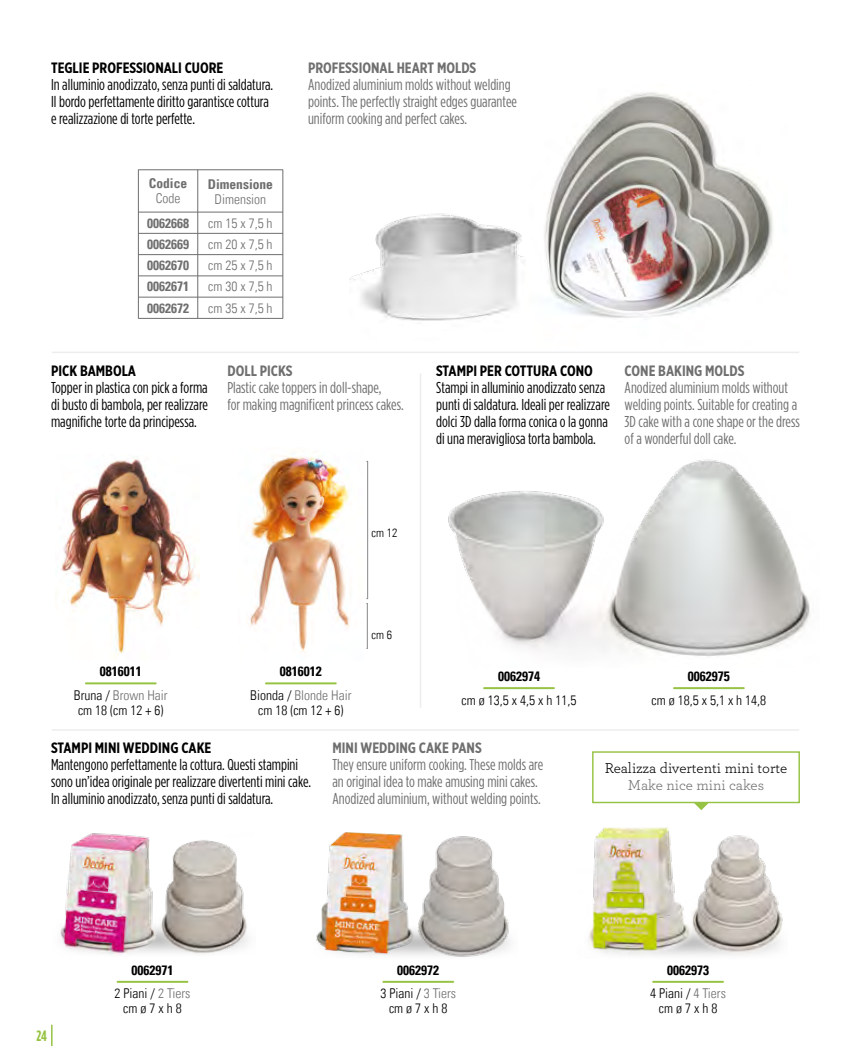
<style>
.page{position:relative;width:851px;height:1063px;background:#fff}
.page>*{position:absolute;margin:0;border:0;box-sizing:border-box;transform-origin:0 0}
.t1{font:15.75px/17px "Gotham Condensed";color:#000}
.t2{font:15.75px/17px "Gotham Condensed";color:#706f6f}
.t3{font:700 15px "Gotham X Narrow";color:#000}
.t4{font:700 15px "Gotham X Narrow";color:#706f6f}
.t5{font:15px "Archer";color:#000}
.t6{font:15px "Archer";letter-spacing:-.01em;color:#706f6f}
.t7{font:700 15px "Gotham Condensed";color:#97c344}
.t8{font:300 condensed 13.5px/23.5px "Univers LT";color:#706f6f;text-align:center}
.t9{font:300 condensed 13.5px "Univers LT";color:#000}
.t10{font:700 condensed 13.5px/23.5px "Univers LT";color:#000;text-align:center}
.t11{font:700 condensed 13.5px "Univers LT";color:#706f6f}
.t12{font:300 condensed 12px "Univers LT";color:#000}
.s1{font-weight:700;color:#000}
.s2{color:#000}
.s3{font-weight:300}
.s4{font-weight:300;color:#706f6f}
</style>
<div class="page">
<hr style="left:51px;top:1025px;width:2px;height:21px;background:#97c344">
<img style="left:544px;top:92px;width:229px;height:226px">
<img style="left:349px;top:213px;width:175px;height:108px">
<hr style="left:138px;top:170px;width:145px;height:1px;background:#706f6f">
<hr style="left:138px;top:212px;width:145px;height:1px;background:#706f6f">
<hr style="left:138px;top:233px;width:145px;height:1px;background:#706f6f">
<hr style="left:138px;top:254px;width:145px;height:1px;background:#706f6f">
<hr style="left:138px;top:276px;width:145px;height:1px;background:#706f6f">
<hr style="left:138px;top:297px;width:145px;height:1px;background:#706f6f">
<hr style="left:138px;top:318px;width:145px;height:1px;background:#706f6f">
<hr style="left:138px;top:170px;width:1px;height:148px;background:#706f6f">
<hr style="left:197px;top:170px;width:1px;height:148px;background:#706f6f">
<hr style="left:282px;top:170px;width:1px;height:148px;background:#706f6f">
<img style="left:61px;top:458px;width:138px;height:196px">
<img style="left:246px;top:455px;width:104px;height:197px">
<hr style="left:367px;top:461px;width:1px;height:138px;background:#878787">
<hr style="left:367px;top:603px;width:1px;height:46px;background:#878787">
<img style="left:448px;top:459px;width:362px;height:198px">
<hr style="left:86px;top:682px;width:70px;height:2px;background:#97c344">
<hr style="left:266px;top:682px;width:70px;height:2px;background:#97c344">
<hr style="left:484px;top:687px;width:70px;height:2px;background:#97c344">
<hr style="left:674px;top:687px;width:69px;height:2px;background:#97c344">
<hr style="left:52px;top:352px;width:747px;height:1px;background:#ededed">
<hr style="left:52px;top:729px;width:747px;height:2px;background:#ededed">
<hr style="left:419px;top:373px;width:2px;height:335px;background:#ededed">
<img style="left:60px;top:833px;width:188px;height:122px">
<hr style="left:118px;top:981px;width:69px;height:2px;background:#97c344">
<img style="left:316px;top:832px;width:194px;height:125px">
<hr style="left:383px;top:981px;width:70px;height:2px;background:#97c344">
<img style="left:589px;top:827px;width:194px;height:129px">
<hr style="left:653px;top:981px;width:69px;height:2px;background:#97c344">
<svg style="left:693px;top:803px;width:15px;height:7px"></svg>
<div style="left:592px;top:751px;width:207px;height:52px;background:#fff;border:1px solid #97c344"></div>
<p class="t3" style="left:51px;top:58px;width:174px">TEGLIE PROFESSIONALI CUORE</p>
<p class="t1" style="left:51px;top:76px;width:224px">In alluminio anodizzato, senza punti di saldatura.<br>Il bordo perfettamente diritto garantisce cottura e realizzazione di torte perfette.</p>
<p class="t4" style="left:308px;top:58px;width:170px">PROFESSIONAL HEART MOLDS</p>
<p class="t2" style="left:308px;top:76px;width:210px">Anodized aluminium molds without welding points. The perfectly straight edges guarantee uniform cooking and perfect cakes.</p>
<p class="t11" style="left:149px;top:175px;width:40px">Codice</p>
<p class="t8" style="left:156px;top:187px;width:26px">Code</p>
<p class="t11" style="left:208px;top:176px;width:67px">Dimensione</p>
<p class="t8" style="left:214px;top:187px;width:53px">Dimension</p>
<p class="t11" style="left:147px;top:215px;width:43px">0062668</p>
<p class="t8" style="left:208px;top:211px;width:66px">cm 15 x 7,5 h</p>
<p class="t11" style="left:147px;top:236px;width:43px">0062669</p>
<p class="t8" style="left:208px;top:232px;width:66px">cm 20 x 7,5 h</p>
<p class="t11" style="left:147px;top:257px;width:43px">0062670</p>
<p class="t8" style="left:208px;top:254px;width:66px">cm 25 x 7,5 h</p>
<p class="t11" style="left:147px;top:278px;width:43px">0062671</p>
<p class="t8" style="left:208px;top:275px;width:66px">cm 30 x 7,5 h</p>
<p class="t11" style="left:147px;top:300px;width:43px">0062672</p>
<p class="t8" style="left:208px;top:296px;width:66px">cm 35 x 7,5 h</p>
<p class="t3" style="left:51px;top:361px;width:86px">PICK BAMBOLA</p>
<p class="t1" style="left:51px;top:379px;width:158px;text-align:justify">Topper in plastica con pick a forma di busto di bambola, per realizzare magnifiche torte da principessa.</p>
<p class="t4" style="left:227px;top:361px;width:67px">DOLL PICKS</p>
<p class="t2" style="left:227px;top:379px;width:178px">Plastic cake toppers in doll-shape,<br>for making magnificent princess cakes.</p>
<p class="t3" style="left:436px;top:361px;width:158px">STAMPI PER COTTURA CONO</p>
<p class="t1" style="left:436px;top:379px;width:175px">Stampi in alluminio anodizzato senza punti di saldatura. Ideali per realizzare dolci 3D dalla forma conica o la gonna di una meravigliosa torta bambola.</p>
<p class="t4" style="left:624px;top:361px;width:121px">CONE BAKING MOLDS</p>
<p class="t2" style="left:624px;top:379px;width:177px">Anodized aluminium molds without welding points. Suitable for creating a 3D cake with a cone shape or the dress of a wonderful doll cake.</p>
<p class="t12" style="left:371px;top:526px;width:27px">cm 12</p>
<p class="t8" style="left:74px;top:660px;width:95px"><span class="s1">0816011<br></span><span class="s2">Bruna /</span> Brown Hair</p>
<p class="t9" style="left:78px;top:702px;width:87px">cm 18 (cm 12 + 6)</p>
<p class="t8" style="left:250px;top:660px;width:103px"><span class="s1">0816012<br></span><span class="s2">Bionda /</span> Blonde Hair</p>
<p class="t9" style="left:258px;top:702px;width:87px">cm 18 (cm 12 + 6)</p>
<p class="t12" style="left:371px;top:628px;width:22px">cm 6</p>
<p class="t10" style="left:498px;top:665px;width:43px">0062974</p>
<p class="t9" style="left:461px;top:692px;width:116px">cm ø 13,5 x 4,5 x h 11,5</p>
<p class="t10" style="left:687px;top:665px;width:43px">0062975</p>
<p class="t9" style="left:651px;top:692px;width:116px">cm ø 18,5 x 5,1 x h 14,8</p>
<p class="t3" style="left:51px;top:738px;width:162px">STAMPI MINI WEDDING CAKE</p>
<p class="t1" style="left:51px;top:756px;width:261px">Mantengono perfettamente la cottura. Questi stampini sono un’idea originale per realizzare divertenti mini cake.<br>In alluminio anodizzato, senza punti di saldatura.</p>
<p class="t4" style="left:332px;top:738px;width:151px">MINI WEDDING CAKE PANS</p>
<p class="t2" style="left:332px;top:756px;width:212px">They ensure uniform cooking. These molds are an original idea to make amusing mini cakes.<br>Anodized aluminium, without welding points.</p>
<p class="t5" style="left:604px;top:758px;width:184px">Realizza divertenti mini torte</p>
<p class="t6" style="left:627px;top:775px;width:138px">Make nice mini cakes</p>
<p class="t7" style="left:36px;top:1027px;width:12px">24</p>
<p class="t10" style="left:115px;top:958px;width:77px">0062971<br><span class="s3">2 Piani /</span> <span class="s4">2 Tiers</span></p>
<p class="t9" style="left:123px;top:1001px;width:60px">cm ø 7 x h 8</p>
<p class="t10" style="left:380px;top:958px;width:77px">0062972<br><span class="s3">3 Piani /</span> <span class="s4">3 Tiers</span></p>
<p class="t9" style="left:389px;top:1001px;width:60px">cm ø 7 x h 8</p>
<p class="t10" style="left:650px;top:958px;width:77px">0062973<br><span class="s3">4 Piani /</span> <span class="s4">4 Tiers</span></p>
<p class="t9" style="left:658px;top:1001px;width:60px">cm ø 7 x h 8</p>
</div>
